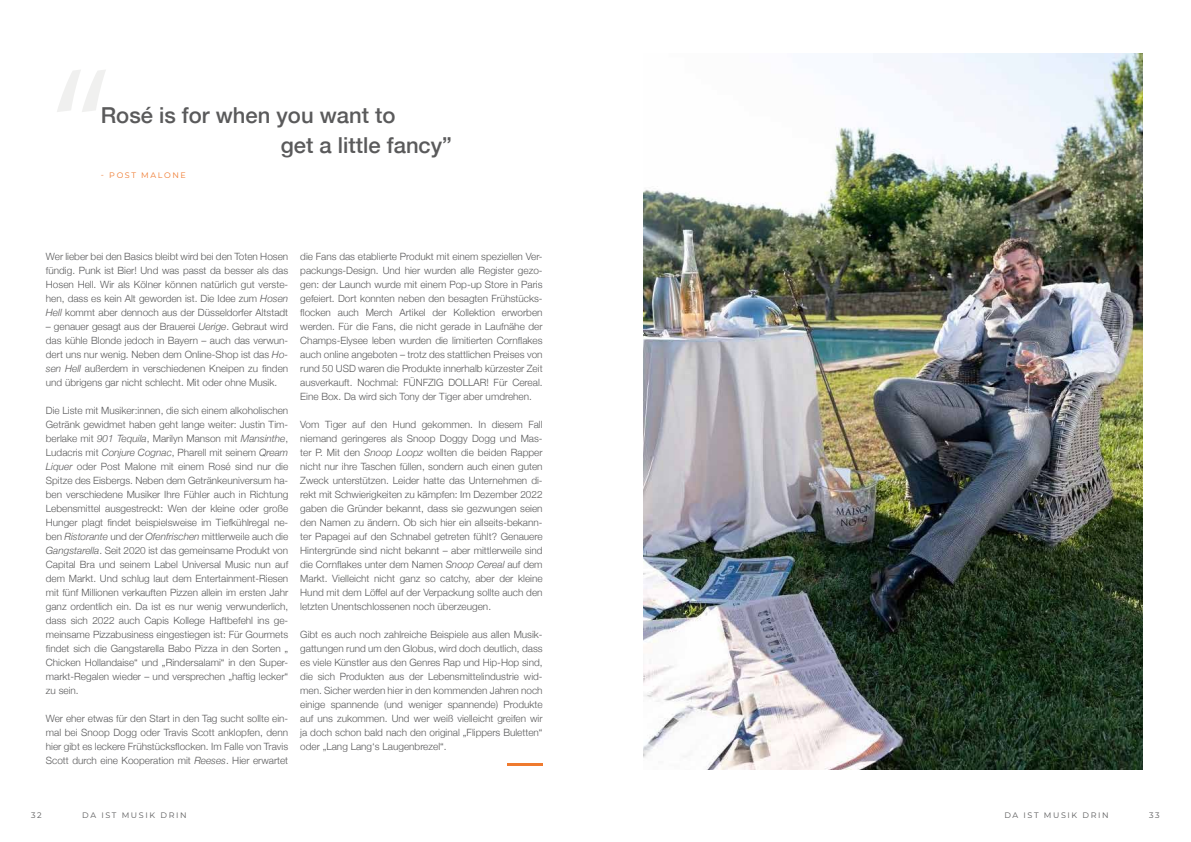
<style>
.page{position:relative;width:1191px;height:842px;background:#fff}
.page>*{position:absolute;margin:0;border:0;box-sizing:border-box;transform-origin:0 0}
.t1{font:500 22px/30px "Helvetica Neue";color:#5a5a5b}
.t2{font:300 10px/14px "Helvetica Neue";color:#5a5a5b;text-align:justify}
.t3{font:8px "Montserrat";letter-spacing:.2em;color:#5a5a5b}
.t4{font:8px "Montserrat";letter-spacing:.2em;color:#ef7a2f}
.s1{font-style:italic}
</style>
<div class="page">
<svg style="left:57px;top:70px;width:49px;height:42px"></svg>
<hr style="left:507px;top:763px;width:35px;height:3px;background:#ef7a2f">
<img style="left:643px;top:54px;width:500px;height:716px">
<h1 class="t1" style="left:281px;top:98px;width:173px;text-indent:-180px">Rosé is for when you want to<br>get a little fancy”</h1>
<p class="t4" style="left:101px;top:170px;width:87px">- POST MALONE</p>
<p class="t2" style="left:46px;top:248px;width:244px">Wer lieber bei den Basics bleibt wird bei den Toten Hosen fündig. Punk ist Bier! Und was passt da besser als das Hosen Hell. Wir als Kölner können natürlich gut verste&shy;hen, dass es kein Alt geworden ist. Die Idee zum <span class="s1">Hosen Hell</span> kommt aber dennoch aus der Düsseldorfer Altstadt</p>
<p class="t2" style="left:46px;top:318px;width:244px">– genauer gesagt aus der Brauerei <span class="s1">Uerige</span>. Gebraut wird das kühle Blonde jedoch in Bayern – auch das verwun&shy;dert uns nur wenig. Neben dem Online-Shop ist das <span class="s1">Ho&shy;sen Hell</span> außerdem in verschiedenen Kneipen zu finden und übrigens gar nicht schlecht. Mit oder ohne Musik.</p>
<p class="t2" style="left:46px;top:402px;width:244px">Die Liste mit Musiker:innen, die sich einem alkoholischen Getränk gewidmet haben geht lange weiter: Justin Tim&shy;berlake mit <span class="s1">901 Tequila</span>, Marilyn Manson mit <span class="s1">Mansinthe</span>, Ludacris mit <span class="s1">Conjure Cognac</span>, Pharell mit seinem <span class="s1">Qream Liquer</span> oder Post Malone mit einem Rosé sind nur die Spitze des Eisbergs. Neben dem Getränkeuniversum ha&shy;ben verschiedene Musiker Ihre Fühler auch in Richtung Lebensmittel ausgestreckt: Wen der kleine oder große Hunger plagt findet beispielsweise im Tiefkühlregal ne&shy;ben <span class="s1">Ristorante</span> und der <span class="s1">Ofenfrischen</span> mittlerweile auch die <span class="s1">Gangstarella</span>. Seit 2020 ist das gemeinsame Produkt von Capital Bra und seinem Label Universal Music nun auf dem Markt. Und schlug laut dem Entertainment-Riesen mit fünf Millionen verkauften Pizzen allein im ersten Jahr ganz ordentlich ein. Da ist es nur wenig verwunderlich, dass sich 2022 auch Capis Kollege Haftbefehl ins ge&shy;meinsame Pizzabusiness eingestiegen ist: Für Gourmets findet sich die Gangstarella Babo Pizza in den Sorten „ Chicken Hollandaise“ und „Rindersalami“ in den Super&shy;markt-Regalen wieder – und versprechen „haftig lecker“ zu sein.</p>
<p class="t2" style="left:46px;top:710px;width:244px">Wer eher etwas für den Start in den Tag sucht sollte ein&shy;mal bei Snoop Dogg oder Travis Scott anklopfen, denn hier gibt es leckere Frühstücksflocken. Im Falle von Travis Scott durch eine Kooperation mit <span class="s1">Reeses</span>. Hier erwartet</p>
<p class="t2" style="left:300px;top:248px;width:244px">die Fans das etablierte Produkt mit einem speziellen Ver&shy;packungs-Design. Und hier wurden alle Register gezo&shy;gen: der Launch wurde mit einem Pop-up Store in Paris gefeiert. Dort konnten neben den besagten Frühstücks&shy;flocken auch Merch Artikel der Kollektion erworben werden. Für die Fans, die nicht gerade in Laufnähe der Champs-Elysee leben wurden die limitierten Cornflakes auch online angeboten – trotz des stattlichen Preises von rund 50 USD waren die Produkte innerhalb kürzester Zeit ausverkauft. Nochmal: FÜNFZIG DOLLAR! Für Cereal.<br>Eine Box. Da wird sich Tony der Tiger aber umdrehen.</p>
<p class="t2" style="left:300px;top:416px;width:244px">Vom Tiger auf den Hund gekommen. In diesem Fall niemand geringeres als Snoop Doggy Dogg und Mas&shy;ter P. Mit den <span class="s1">Snoop Loopz</span> wollten die beiden Rapper nicht nur ihre Taschen füllen, sondern auch einen guten Zweck unterstützen. Leider hatte das Unternehmen di&shy;rekt mit Schwierigkeiten zu kämpfen: Im Dezember 2022 gaben die Gründer bekannt, dass sie gezwungen seien den Namen zu ändern. Ob sich hier ein allseits-bekann&shy;ter Papagei auf den Schnabel getreten fühlt? Genauere Hintergründe sind nicht bekannt – aber mittlerweile sind die Cornflakes unter dem Namen <span class="s1">Snoop Cereal</span> auf dem Markt. Vielleicht nicht ganz so catchy, aber der kleine Hund mit dem Löffel auf der Verpackung sollte auch den letzten Unentschlossenen noch überzeugen.</p>
<p class="t2" style="left:300px;top:626px;width:244px">Gibt es auch noch zahlreiche Beispiele aus allen Musik&shy;gattungen rund um den Globus, wird doch deutlich, dass es viele Künstler aus den Genres Rap und Hip-Hop sind, die sich Produkten aus der Lebensmittelindustrie wid&shy;men. Sicher werden hier in den kommenden Jahren noch einige spannende (und weniger spannende) Produkte auf uns zukommen. Und wer weiß vielleicht greifen wir ja doch schon bald nach den original „Flippers Buletten“ oder „Lang Lang‘s Laugenbrezel“.</p>
<p class="t3" style="left:31px;top:809px;width:12px">32</p>
<p class="t3" style="left:82px;top:809px;width:106px">DA IST MUSIK DRIN</p>
<p class="t3" style="left:1004px;top:809px;width:106px">DA IST MUSIK DRIN</p>
<p class="t3" style="left:1149px;top:809px;width:12px">33</p>
</div>
